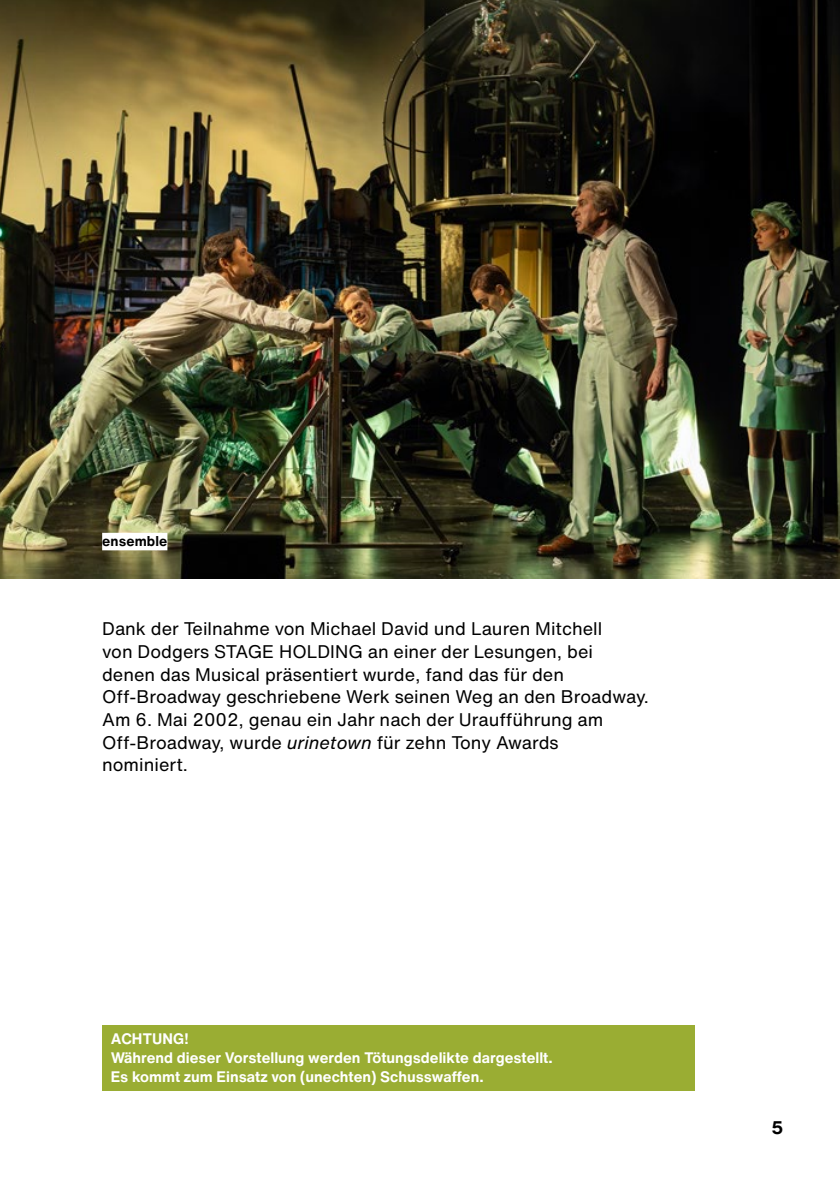
<style>
.page{position:relative;width:840px;height:1191px;background:#fff}
.page>*{position:absolute;margin:0;border:0;box-sizing:border-box;transform-origin:0 0}
.t1{font:18px/22.6px "Helvetica Now Text";color:#000}
.t2{font:700 18px "Helvetica Now Text";color:#000}
.t3{font:700 15px/19px "Helvetica Now Text";color:#fff}
.t4{font:700 14px "Helvetica Now Text";letter-spacing:.01em;color:#000}
.s1{font-style:italic}
</style>
<div class="page">
<div style="left:102px;top:1025px;width:592px;height:65px;background:#9aad33"></div>
<img style="left:0;top:0;width:839px;height:578px">
<div style="left:102px;top:533px;width:65px;height:17px;background:#fff"></div>
<p class="t4" style="left:102px;top:530px;width:67px">ensemble</p>
<p class="t1" style="left:102px;top:617px;width:548px">Dank der Teilnahme von Michael David und Lauren Mitchell<br>von Dodgers STAGE HOLDING an einer der Lesungen, bei denen das Musical präsentiert wurde, fand das für den Off-Broadway geschriebene Werk seinen Weg an den Broadway.<br>Am 6. Mai 2002, genau ein Jahr nach der Uraufführung am Off-Broadway, wurde <span class="s1">urinetown</span> für zehn Tony Awards nominiert.</p>
<p class="t3" style="left:111px;top:1028px;width:443px">ACHTUNG!<br>Während dieser Vorstellung werden Tötungsdelikte dargestellt.<br>Es kommt zum Einsatz von (unechten) Schusswaffen.</p>
<p class="t2" style="left:770px;top:1114px;width:13px">5</p>
</div>
